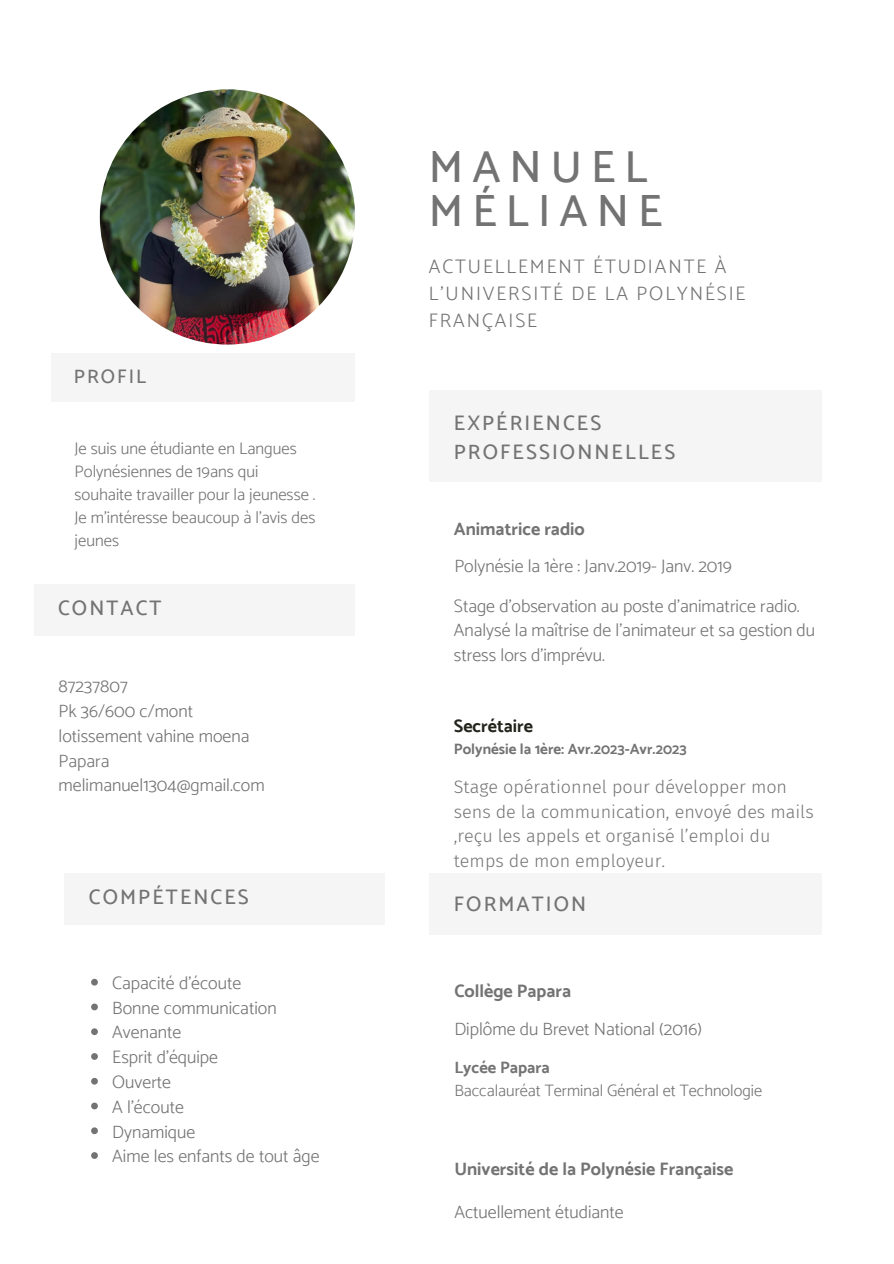
<style>
.page{position:relative;width:894px;height:1264px;background:#fff}
.page>*{position:absolute;margin:0;border:0;box-sizing:border-box;transform-origin:0 0}
.t1{font:500 45.15px/44.4px "Catamaran";letter-spacing:.2em;color:#737373}
.t2{font:500 21px/29.2px "Catamaran";letter-spacing:.1em;color:#737373}
.t3{font:500 19.65px "Catamaran";letter-spacing:.1em;color:#737373}
.t4{font:300 19.5px/27px "Catamaran";letter-spacing:.1em;color:#737373}
.t5{font:300 18px/24.8px "Catamaran";color:#737373}
.t6{font:300 18px/24.8px "Fira Sans";color:#737373}
.t7{font:700 18px "Catamaran";color:#737373}
.t8{font:700 18px "Catamaran";color:#24241c}
.t9{font:300 16.8px/23.1px "Catamaran";color:#737373}
.t10{font:300 16.5px "Catamaran";color:#737373}
.t11{font:700 16.5px "Catamaran";color:#737373}
.t12{font:700 15px "Catamaran";color:#737373}
</style>
<div class="page">
<div style="left:51px;top:353px;width:303px;height:48px;background:#f6f5f5"></div>
<div style="left:34px;top:584px;width:320px;height:52px;background:#f6f5f5"></div>
<div style="left:428px;top:390px;width:393px;height:91px;background:#f6f5f5"></div>
<div style="left:428px;top:872px;width:393px;height:62px;background:#f6f5f5"></div>
<div style="left:64px;top:872px;width:321px;height:52px;background:#f6f5f5"></div>
<svg style="left:91px;top:978px;width:7px;height:7px"></svg>
<svg style="left:91px;top:1003px;width:7px;height:7px"></svg>
<svg style="left:91px;top:1028px;width:7px;height:7px"></svg>
<svg style="left:91px;top:1053px;width:7px;height:6px"></svg>
<svg style="left:91px;top:1077px;width:7px;height:7px"></svg>
<svg style="left:91px;top:1102px;width:7px;height:7px"></svg>
<svg style="left:91px;top:1127px;width:7px;height:7px"></svg>
<svg style="left:91px;top:1152px;width:7px;height:6px"></svg>
<img style="left:100px;top:89px;width:255px;height:255px;border-radius:50%">
<p class="t3" style="left:74px;top:365px;width:74px">PROFIL</p>
<p class="t9" style="left:74px;top:436px;width:242px">Je suis une étudiante en Langues<br>Polynésiennes de 19ans qui souhaite travailler pour la jeunesse .<br>Je m’intéresse beaucoup à l’avis des jeunes</p>
<p class="t2" style="left:58px;top:593px;width:105px">CONTACT</p>
<p class="t5" style="left:59px;top:673px;width:71px">87237807</p>
<p class="t5" style="left:59px;top:698px;width:192px">Pk 36/600 c/mont lotissement vahine moena<br>Papara</p>
<p class="t5" style="left:59px;top:772px;width:208px">melimanuel1304@gmail.com</p>
<p class="t2" style="left:89px;top:882px;width:161px">COMPÉTENCES</p>
<p class="t5" style="left:112px;top:970px;width:130px">Capacité d’écoute</p>
<p class="t5" style="left:112px;top:995px;width:166px">Bonne communication</p>
<p class="t5" style="left:112px;top:1019px;width:70px">Avenante</p>
<p class="t5" style="left:112px;top:1044px;width:107px">Esprit d’équipe</p>
<p class="t5" style="left:112px;top:1069px;width:60px">Ouverte</p>
<p class="t5" style="left:112px;top:1094px;width:73px">A l’écoute</p>
<p class="t5" style="left:112px;top:1118px;width:84px">Dynamique</p>
<p class="t5" style="left:112px;top:1143px;width:209px">Aime les enfants de tout âge</p>
<p class="t1" style="left:428px;top:144px;width:235px">MANUEL<br>MÉLIANE</p>
<p class="t4" style="left:428px;top:253px;width:318px">ACTUELLEMENT ÉTUDIANTE À<br>L’UNIVERSITÉ DE LA POLYNÉSIE<br>FRANÇAISE</p>
<p class="t2" style="left:453px;top:408px;width:223px">EXPÉRIENCES<br>PROFESSIONNELLES</p>
<p class="t7" style="left:453px;top:518px;width:132px">Animatrice radio</p>
<p class="t5" style="left:454px;top:553px;width:279px">Polynésie la 1ère : Janv.2019- Janv. 2019</p>
<p class="t5" style="left:453px;top:593px;width:363px">Stage d’observation au poste d’animatrice radio.<br>Analysé la maîtrise de l’animateur et sa gestion du stress lors d’imprévu.</p>
<p class="t8" style="left:453px;top:715px;width:81px">Secrétaire</p>
<p class="t12" style="left:453px;top:739px;width:234px">Polynésie la 1ère: Avr.2023-Avr.2023</p>
<p class="t6" style="left:453px;top:774px;width:361px">Stage opérationnel pour développer mon sens de la communication, envoyé des mails ,reçu les appels et organisé l’emploi du temps de mon employeur.</p>
<p class="t2" style="left:453px;top:889px;width:134px">FORMATION</p>
<p class="t7" style="left:454px;top:979px;width:118px">Collège Papara</p>
<p class="t5" style="left:454px;top:1016px;width:249px">Diplôme du Brevet National (2016)</p>
<p class="t11" style="left:454px;top:1057px;width:97px">Lycée Papara</p>
<p class="t10" style="left:454px;top:1080px;width:309px">Baccalauréat Terminal Général et Technologie</p>
<p class="t7" style="left:454px;top:1158px;width:280px">Université de la Polynésie Française</p>
<p class="t5" style="left:454px;top:1199px;width:171px">Actuellement étudiante</p>
</div>
